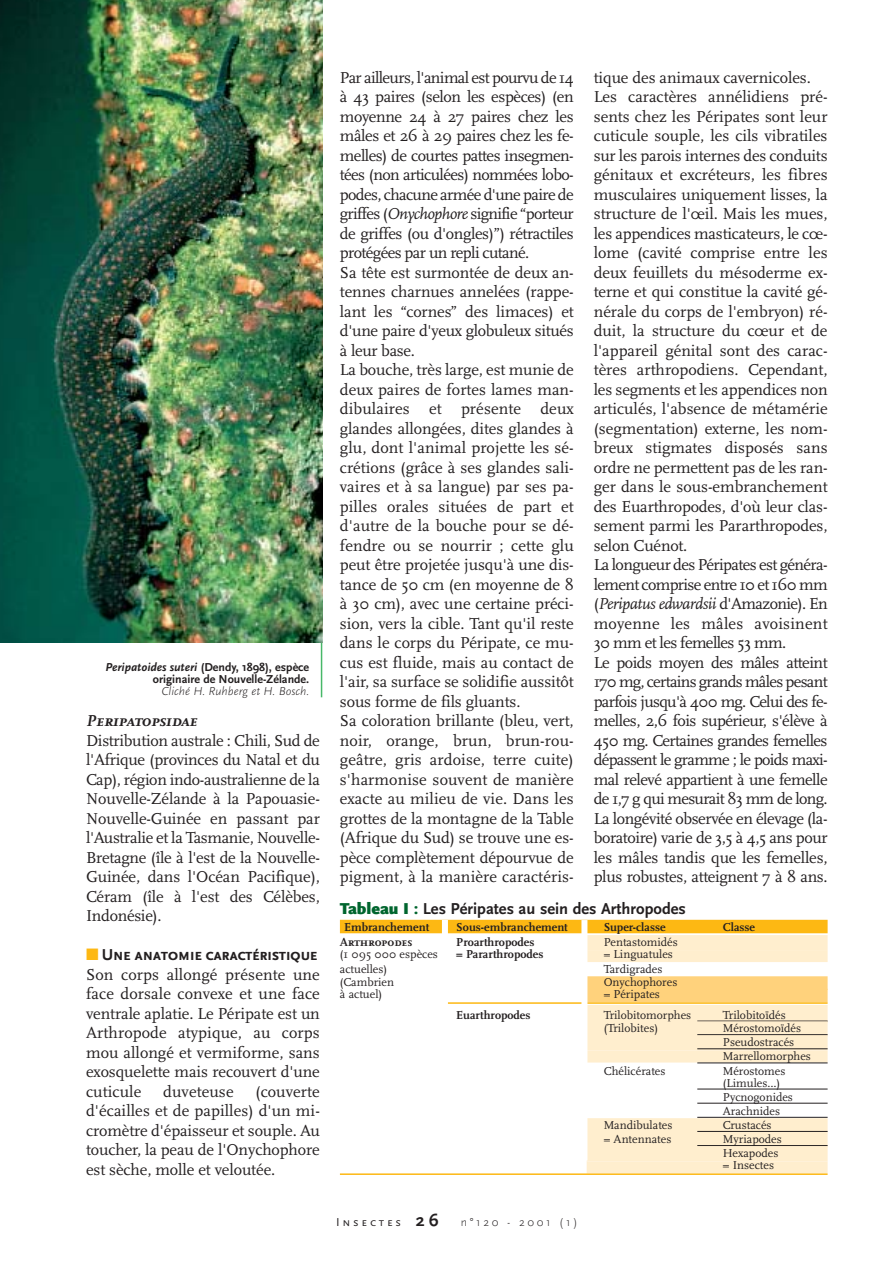
<style>
.page{position:relative;width:892px;height:1262px;background:#fff}
.page>*{position:absolute;margin:0;border:0;box-sizing:border-box;transform-origin:0 0}
.t1{font:16.5px/19.5px "Scala";letter-spacing:-.005em;color:#231f20;text-align:justify}
.t2{font:700 16.5px "Scala Sans";color:#231f20}
.t3{font:700 16.5px "Scala Sans Caps";letter-spacing:-.035em;color:#231f20}
.t4{font:italic 700 16.5px "Scala Caps";letter-spacing:-.005em;color:#231f20}
.t5{font:12px/14.1px "Scala";color:#231f20}
.t6{font:700 12px "Scala";color:#231f20}
.t7{font:700 12px/12px "Scala Sans";color:#231f20;text-align:right}
.t8{font:italic 300 12px "Scala Sans";color:#231f20}
.t9{font:300 12px "Scala Sans";letter-spacing:.22em;color:#231f20}
.t10{font:700 12px "Scala Caps";color:#231f20}
.s1{font-style:italic}
.s2{color:#fdb813}
.s3{font-weight:900;color:#00652e}
.s4{font-family:"Scala Sans Caps";font-weight:400}
.s5{font-weight:700;font-size:18px}
</style>
<div class="page">
<img style="left:0;top:0;width:828px;height:1175px">
<p class="t7" style="left:105px;top:662px;width:205px"><span class="s1">Peripatoides suteri</span> (Dendy, 1898), espèce originaire de Nouvelle-Zélande.</p>
<p class="t8" style="left:161px;top:686px;width:149px">Cliché H. Ruhberg et H. Bosch.</p>
<p class="t4" style="left:86px;top:711px;width:113px">Peripatopsidae</p>
<p class="t1" style="left:86px;top:732px;width:235px">Distribution australe : Chili, Sud de l'Afrique (provinces du Natal et du Cap), région indo-australienne de la Nouvelle-Zélande à la Papouasie-Nouvelle-Guinée en passant par l'Australie et la Tasmanie, Nouvelle-Bretagne (île à l'est de la Nouvelle-Guinée, dans l'Océan Pacifique), Céram (île à l'est des Célèbes, Indonésie).</p>
<p class="t3" style="left:86px;top:945px;width:233px"><span class="s2">■</span> Une anatomie caractéristique</p>
<p class="t1" style="left:86px;top:966px;width:235px">Son corps allongé présente une face dorsale convexe et une face ventrale aplatie. Le Péripate est un Arthropode atypique, au corps mou allongé et vermiforme, sans exosquelette mais recouvert d'une cuticule</p>
<p class="t1" style="left:163px;top:1083px;width:72px">duveteuse</p>
<p class="t1" style="left:86px;top:1083px;width:235px;text-indent:169px">(couverte d'écailles et de papilles) d'un mi&shy;cromètre d'épaisseur et souple. Au toucher, la peau de l'Onychophore est sèche, molle et veloutée.</p>
<p class="t1" style="left:593px;top:69px;width:235px;text-align:left">tique des animaux cavernicoles.<br>Les caractères annélidiens pré&shy;sents chez les Péripates sont leur cuticule souple, les cils vibratiles sur les parois internes des conduits génitaux et excréteurs, les fibres musculaires uniquement lisses, la structure de l'œil. Mais les mues, les appendices masticateurs, le cœ&shy;lome (cavité comprise entre les deux feuillets du mésoderme ex&shy;terne et qui constitue la cavité gé&shy;nérale du corps de l'embryon) ré&shy;duit, la structure du cœur et de l'appareil génital sont des carac&shy;tères arthropodiens. Cependant, les segments et les appendices non articulés, l'absence de métamérie (segmentation) externe, les nom&shy;breux stigmates disposés sans ordre ne permettent pas de les ran&shy;ger dans le sous-embranchement des Euarthropodes, d'où leur clas&shy;sement parmi les Pararthropodes, selon Cuénot.<br>La longueur des Péripates est généra&shy;lement comprise entre 10 et 160 mm (<span class="s1">Peripatus edwardsii</span> d'Amazonie). En moyenne les mâles avoisinent 30 mm et les femelles 53 mm.<br>Le poids moyen des mâles atteint 170 mg, certains grands mâles pesant parfois jusqu'à 400 mg. Celui des fe&shy;melles, 2,6 fois supérieur, s'élève à 450 mg. Certaines grandes femelles dépassent le gramme ; le poids maxi&shy;mal relevé appartient à une femelle de 1,7 g qui mesurait 83 mm de long.<br>La longévité observée en élevage (la&shy;boratoire) varie de 3,5 à 4,5 ans pour les mâles tandis que les femelles, plus robustes, atteignent 7 à 8 ans.</p>
<p class="t2" style="left:340px;top:902px;width:347px"><span class="s3">Tableau I :</span> Les Péripates au sein des Arthropodes</p>
<p class="t6" style="left:344px;top:922px;width:87px">Embranchement</p>
<p class="t6" style="left:456px;top:922px;width:113px">Sous-embranchement</p>
<p class="t6" style="left:603px;top:922px;width:63px">Super-classe</p>
<p class="t6" style="left:722px;top:922px;width:34px">Classe</p>
<p class="t10" style="left:340px;top:935px;width:74px">Arthropodes</p>
<p class="t6" style="left:456px;top:937px;width:80px">Proarthropodes</p>
<p class="t5" style="left:603px;top:936px;width:76px">Pentastomidés</p>
<p class="t5" style="left:340px;top:948px;width:100px">(1 095 000 espèces</p>
<p class="t6" style="left:456px;top:949px;width:89px">= Pararthropodes</p>
<p class="t5" style="left:603px;top:948px;width:71px">= Linguatules</p>
<p class="t5" style="left:340px;top:963px;width:49px">actuelles)</p>
<p class="t5" style="left:603px;top:963px;width:60px">Tardigrades</p>
<p class="t5" style="left:340px;top:976px;width:56px">(Cambrien</p>
<p class="t5" style="left:603px;top:976px;width:75px">Onychophores</p>
<p class="t5" style="left:340px;top:988px;width:44px">à actuel)</p>
<p class="t5" style="left:603px;top:988px;width:58px">= Péripates</p>
<p class="t6" style="left:456px;top:1010px;width:76px">Euarthropodes</p>
<p class="t5" style="left:603px;top:1009px;width:89px">Trilobitomorphes</p>
<p class="t5" style="left:722px;top:1009px;width:64px">Trilobitoïdés</p>
<p class="t5" style="left:603px;top:1022px;width:56px">(Trilobites)</p>
<p class="t5" style="left:722px;top:1022px;width:90px">Mérostomoïdés<br>Pseudostracés<br>Marrellomorphes</p>
<p class="t5" style="left:603px;top:1065px;width:63px">Chélicérates</p>
<p class="t5" style="left:722px;top:1066px;width:64px;line-height:12px">Mérostomes (Limules…)</p>
<p class="t5" style="left:722px;top:1091px;width:72px">Pycnogonides<br>Arachnides</p>
<p class="t5" style="left:603px;top:1119px;width:70px">Mandibulates</p>
<p class="t5" style="left:722px;top:1119px;width:50px">Crustacés</p>
<p class="t5" style="left:603px;top:1133px;width:69px">= Antennates</p>
<p class="t5" style="left:722px;top:1133px;width:61px">Myriapodes<br>Hexapodes</p>
<p class="t5" style="left:722px;top:1159px;width:53px">= Insectes</p>
<p class="t1" style="left:340px;top:69px;width:235px;text-align:left">Par ailleurs, l'animal est pourvu de 14 à 43 paires (selon les espèces) (en moyenne 24 à 27 paires chez les mâles et 26 à 29 paires chez les fe&shy;melles) de courtes pattes insegmen&shy;tées (non articulées) nommées lobo&shy;podes, chacune armée d'une paire de griffes (<span class="s1">Onychophore</span> signifie “porteur de griffes (ou d'ongles)”) rétractiles protégées par un repli cutané.<br>Sa tête est surmontée de deux an&shy;tennes charnues annelées (rappe&shy;lant les “cornes” des limaces) et d'une paire d'yeux globuleux situés à leur base.<br>La bouche, très large, est munie de deux paires de fortes lames man&shy;dibulaires et présente deux glandes allongées, dites glandes à glu, dont l'animal projette les sé&shy;crétions (grâce à ses glandes sali&shy;vaires et à sa langue) par ses pa&shy;pilles orales situées de part et d'autre de la bouche pour se dé&shy;fendre ou se nourrir ; cette glu peut être projetée jusqu'à une dis&shy;tance de 50 cm (en moyenne de 8 à 30 cm), avec une certaine préci&shy;sion, vers la cible. Tant qu'il reste dans le corps du Péripate, ce mu&shy;cus est fluide, mais au contact de l'air, sa surface se solidifie aussitôt sous forme de fils gluants.<br>Sa coloration brillante (bleu, vert, noir, orange, brun, brun-rou&shy;geâtre, gris ardoise, terre cuite) s'harmonise souvent de manière exacte au milieu de vie. Dans les grottes de la montagne de la Table (Afrique du Sud) se trouve une es&shy;pèce complètement dépourvue de pigment, à la manière caractéris-</p>
<p class="t9" style="left:336px;top:1218px;width:243px"><span class="s4">Insectes</span> <span class="s5">26</span> n°120 - 2001 (1)</p>
</div>
